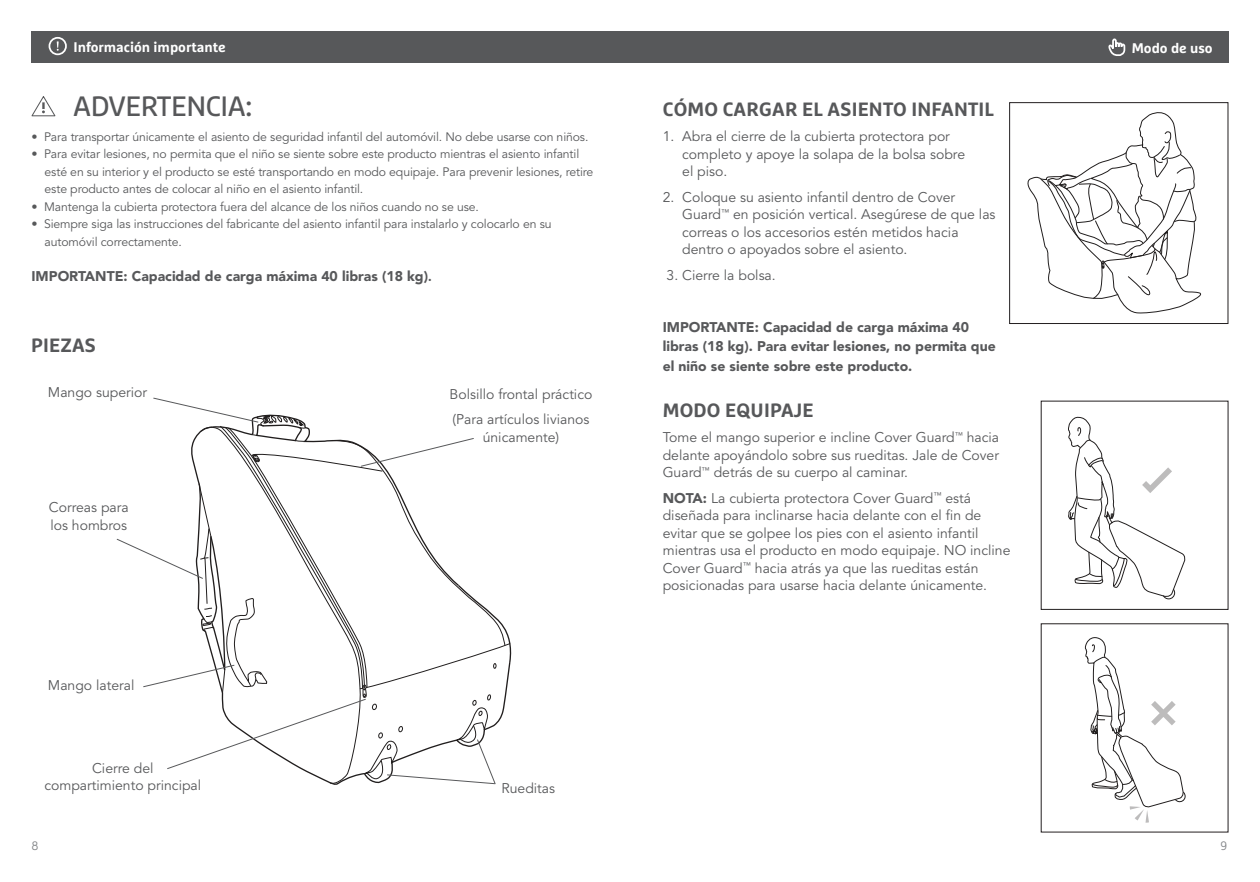
<style>
.page{position:relative;width:1260px;height:882px;background:#fff}
.page>*{position:absolute;margin:0;border:0;box-sizing:border-box;transform-origin:0 0}
.Warning_Body{font:28px "Marselis OT";letter-spacing:-.02em;color:#57585a}
.Content__How_To_Use{font:700 19.25px "Marselis OT";letter-spacing:.01em;color:#57585a}
.Content__How_To_Use-2{font:14px/17.5px "Avenir";color:#57585a}
.Content__How_To_Use-3{font:900 14px/19.2px "Avenir";color:#57585a}
.Warning_Body-2{font:900 14px "Avenir";color:#57585a}
.t1{font:700 14px "Marselis OT";color:#fff}
.Warning_Body-3{font:12.25px/17.5px "Avenir";letter-spacing:-.01em;color:#57585a}
.t2{font:300 12.25px "Marselis OT";color:#828487}
.s1{font-size:12.25px}
.s2{font-weight:900}
</style>
<div class="page">
<div style="left:630px;top:32px;width:598px;height:31px;background:#57585a"></div>
<div style="left:32px;top:32px;width:598px;height:31px;background:#57585a"></div>
<svg style="left:49px;top:38px;width:18px;height:18px"></svg>
<div style="left:49px;top:37px;width:18px;height:18px;border:2px solid #fff;border-radius:50%"></div>
<svg style="left:116px;top:397px;width:396px;height:388px"></svg>
<svg style="left:31px;top:96px;width:25px;height:21px"></svg>
<svg style="left:1108px;top:38px;width:18px;height:18px"></svg>
<svg style="left:1027px;top:112px;width:175px;height:202px"></svg>
<svg style="left:1068px;top:416px;width:118px;height:184px"></svg>
<svg style="left:1084px;top:637px;width:101px;height:186px"></svg>
<div style="left:1009px;top:102px;width:219px;height:222px;border:1px solid #231f20"></div>
<p class="t1" style="left:73px;top:38px;width:154px">Información importante</p>
<p class="t1" style="left:87px;top:39px;width:112px">stalling Batteries</p>
<p class="Warning_Body" style="left:73px;top:89px;width:180px">ADVERTENCIA:</p>
<p class="Warning_Body-3" style="left:32px;top:128px;width:558px">• Para transportar únicamente el asiento de seguridad infantil del automóvil. No debe usarse con niños.</p>
<p class="Warning_Body-3" style="left:45px;top:146px;width:550px;text-indent:-13px">• Para evitar lesiones, no permita que el niño se siente sobre este producto mientras el asiento infantil esté en su interior y el producto se esté transportando en modo equipaje. Para prevenir lesiones, retire</p>
<p class="Warning_Body-3" style="left:45px;top:181px;width:320px">este producto antes de colocar al niño en el asiento infantil.</p>
<p class="Warning_Body-3" style="left:32px;top:198px;width:449px">• Mantenga la cubierta protectora fuera del alcance de los niños cuando no se use.</p>
<p class="Warning_Body-3" style="left:45px;top:216px;width:508px;text-indent:-13px">• Siempre siga las instrucciones del fabricante del asiento infantil para instalarlo y colocarlo en su automóvil correctamente.</p>
<p class="Warning_Body-2" style="left:32px;top:267px;width:402px">IMPORTANTE: Capacidad de carga máxima 40 libras (18 kg)<span class="s1">.</span></p>
<p class="Content__How_To_Use" style="left:31px;top:333px;width:66px">PIEZAS</p>
<p class="Content__How_To_Use-2" style="left:48px;top:384px;width:101px">Mango superior</p>
<p class="Content__How_To_Use-2" style="left:49px;top:499px;width:81px">Correas para los hombros</p>
<p class="Content__How_To_Use-2" style="left:48px;top:677px;width:88px">Mango lateral</p>
<p class="Content__How_To_Use-2" style="left:44px;top:760px;width:158px;text-align:center">Cierre del compartimiento principal</p>
<p class="t2" style="left:32px;top:839px;width:9px">8</p>
<p class="Content__How_To_Use-2" style="left:450px;top:386px;width:144px">Bolsillo frontal práctico</p>
<p class="Content__How_To_Use-2" style="left:453px;top:411px;width:138px;text-align:center">(Para artículos livianos únicamente)</p>
<p class="Content__How_To_Use-2" style="left:501px;top:780px;width:55px">Rueditas</p>
<p class="Content__How_To_Use" style="left:663px;top:97px;width:333px">CÓMO CARGAR EL ASIENTO INFANTIL</p>
<p class="Content__How_To_Use-2" style="left:682px;top:128px;width:284px;text-indent:-19px">1. Abra el cierre de la cubierta protectora por completo y apoye la solapa de la bolsa sobre el piso.</p>
<p class="Content__How_To_Use-2" style="left:682px;top:189px;width:315px;text-indent:-19px">2. Coloque su asiento infantil dentro de Cover Guard<sup>™</sup> en posición vertical. Asegúrese de que las correas o los accesorios estén metidos hacia dentro o apoyados sobre el asiento.</p>
<p class="Content__How_To_Use-2" style="left:667px;top:266px;width:111px">3. Cierre la bolsa.</p>
<p class="Content__How_To_Use-3" style="left:663px;top:317px;width:335px">IMPORTANTE: Capacidad de carga máxima 40 libras (18 kg). Para evitar lesiones, no permita que el niño se siente sobre este producto.</p>
<p class="Content__How_To_Use" style="left:663px;top:398px;width:152px">MODO EQUIPAJE</p>
<p class="Content__How_To_Use-2" style="left:663px;top:429px;width:338px;text-align:justify">Tome el mango superior e incline Cover Guard<sup>™</sup> hacia delante apoyándolo sobre sus rueditas. Jale de Cover Guard<sup>™</sup> detrás de su cuerpo al caminar.</p>
<p class="Content__How_To_Use-2" style="left:663px;top:489px;width:349px"><span class="s2">NOTA:</span> La cubierta protectora Cover Guard<sup>™</sup> está diseñada para inclinarse hacia delante con el fin de evitar que se golpee los pies con el asiento infantil mientras usa el producto en modo equipaje. NO incline Cover Guard<sup>™</sup> hacia atrás ya que las rueditas están posicionadas para usarse hacia delante únicamente.</p>
<p class="t1" style="left:1132px;top:40px;width:83px">Modo de uso</p>
<p class="t2" style="left:1221px;top:839px;width:8px">9</p>
</div>
